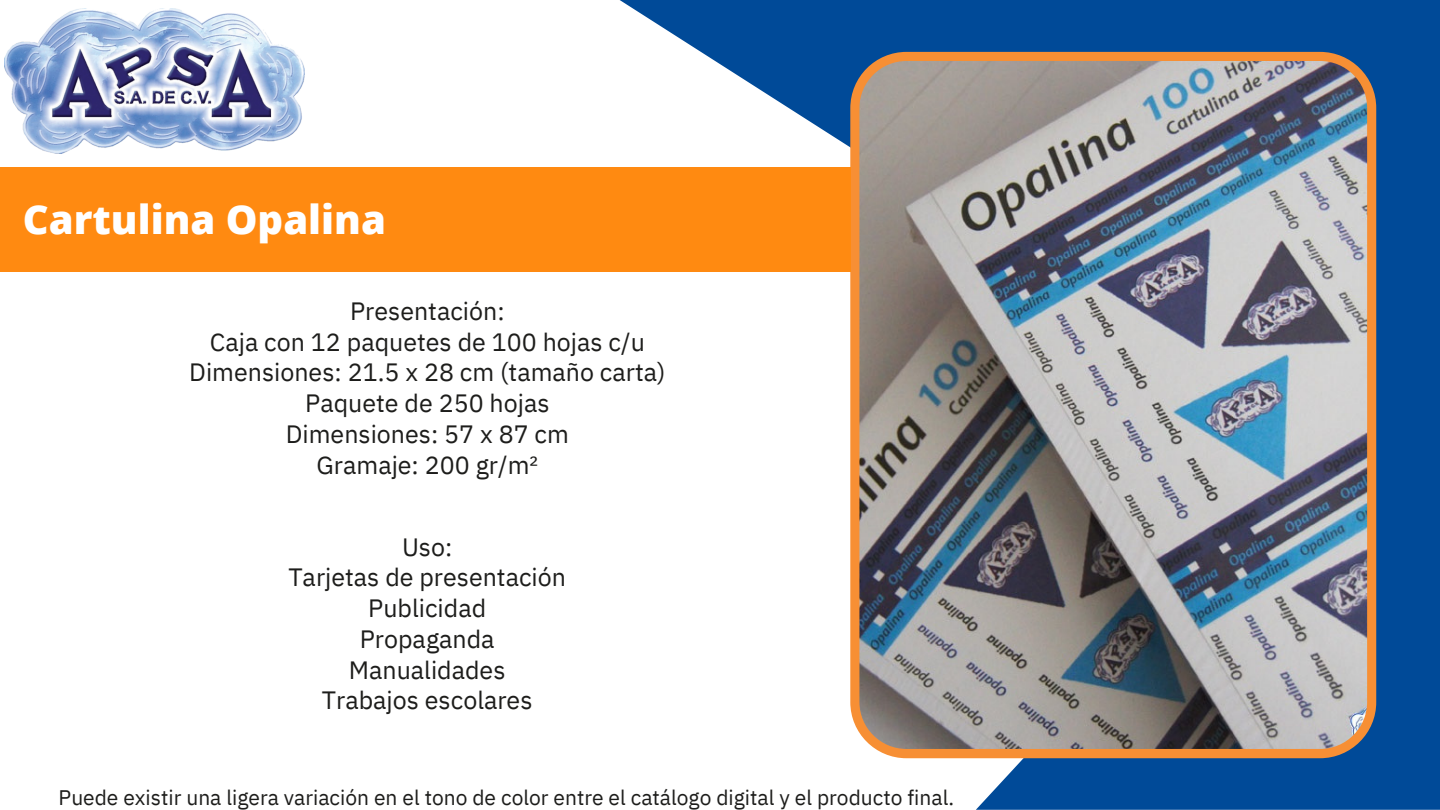
<style>
.page{position:relative;width:1440px;height:810px;background:#fff}
.page>*{position:absolute;margin:0;border:0;box-sizing:border-box;transform-origin:0 0}
.t1{font:800 40px "Open Sans";color:#fff}
.t2{font:25px/30.7px "IBM Plex Sans";color:#1d1d1b;text-align:center}
.t3{font:21px "IBM Plex Sans";color:#1d1d1b}
</style>
<div class="page">
<div style="left:976px;top:470px;width:464px;height:340px;background:#004a98"></div>
<svg style="left:620px;top:0;width:820px;height:470px;fill:#004a98"></svg>
<img style="left:850px;top:52px;width:526px;height:706px">
<div style="left:0;top:167px;width:850px;height:105px;background:#ff8a11"></div>
<img style="left:4px;top:8px;width:301px;height:145px">
<h1 class="t1" style="left:23px;top:189px;width:365px">Cartulina Opalina</h1>
<p class="t2" style="left:189px;top:294px;width:478px">Presentación:<br>Caja con 12 paquetes de 100 hojas c/u<br>Dimensiones: 21.5 x 28 cm (tamaño carta)<br>Paquete de 250 hojas<br>Dimensiones: 57 x 87 cm<br>Gramaje: 200 gr/m²</p>
<p class="t2" style="left:288px;top:529px;width:279px">Uso:<br>Tarjetas de presentación<br>Publicidad<br>Propaganda<br>Manualidades<br>Trabajos escolares</p>
<p class="t3" style="left:59px;top:782px;width:897px">Puede existir una ligera variación en el tono de color entre el catálogo digital y el producto final.</p>
</div>
